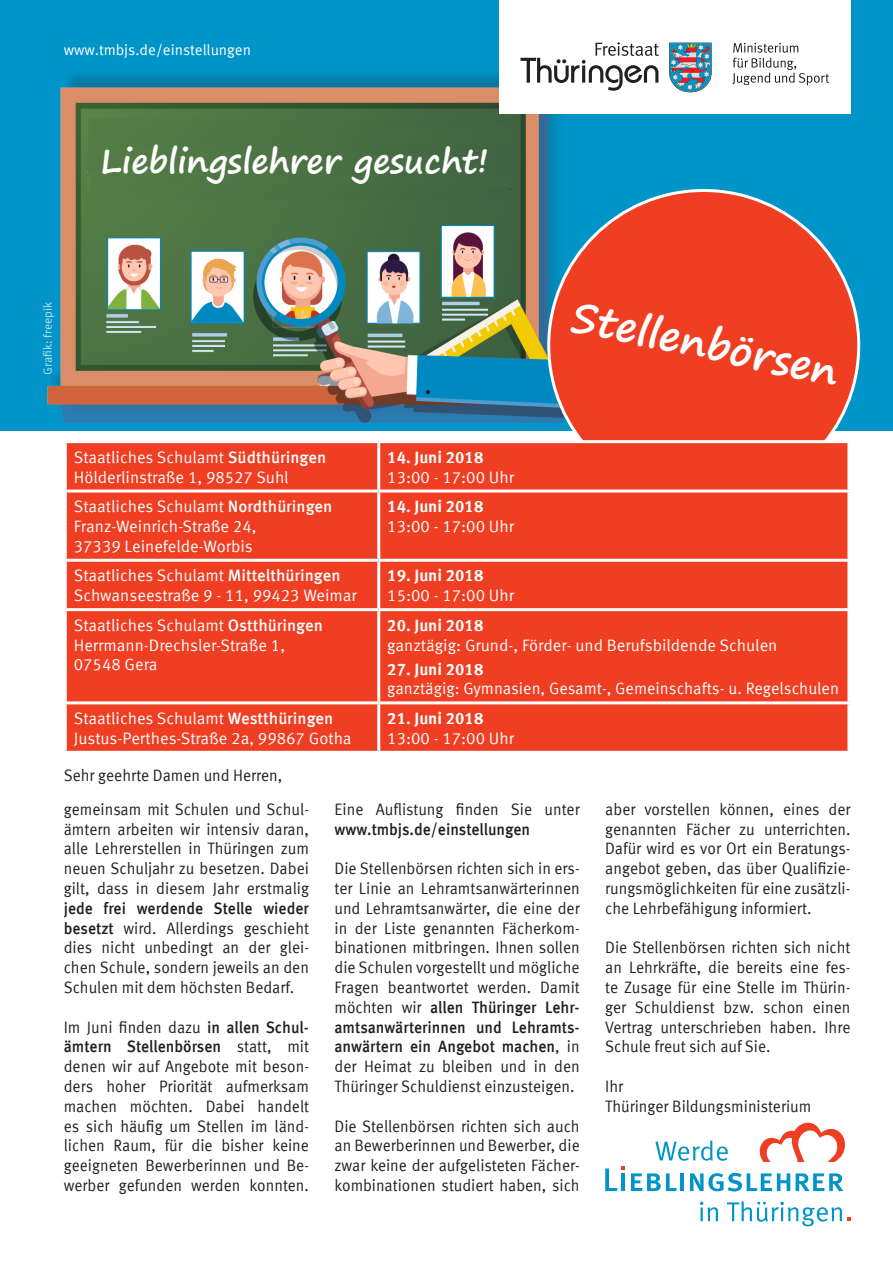
<style>
.page{position:relative;width:893px;height:1263px;background:#fff}
.page>*{position:absolute;margin:0;border:0;box-sizing:border-box;transform-origin:0 0}
.t1{font:700 40.8px "Segoe Print";color:#fff}
.t2{font:700 33.3px "Segoe Print";color:#fff}
.t3{font:16.5px/19.8px "Meta Offc Pro Norm";color:#231f20;text-align:justify;scale:.94 1}
.t4{font:16.5px/19.8px "Meta Offc Pro Norm";color:#fff}
.t5{font:15px "Meta Offc Pro Norm";color:#fff}
.t6{font:12px "Meta Offc Pro Norm";color:#fff}
.s1{font-family:"Meta Offc Pro";font-weight:500}
.s2{font-family:"Meta Offc Pro";font-weight:700}
</style>
<div class="page">
<div style="left:1px;top:0;width:892px;height:431px;background:#0094c8"></div>
<div style="left:49px;top:70px;width:533px;height:350px;background:#231f20;opacity:.25"></div>
<img style="left:47px;top:83px;width:517px;height:340px">
<svg style="left:759px;top:1123px;width:86px;height:39px"></svg>
<svg style="left:655px;top:1140px;width:73px;height:21px"></svg>
<svg style="left:631px;top:1173px;width:46px;height:18px"></svg>
<hr style="left:680px;top:1173px;width:4px;height:18px;background:#0094c8">
<svg style="left:690px;top:1173px;width:100px;height:18px"></svg>
<svg style="left:796px;top:1173px;width:47px;height:18px"></svg>
<svg style="left:605px;top:1166px;width:20px;height:25px"></svg>
<svg style="left:700px;top:1202px;width:18px;height:19px"></svg>
<svg style="left:727px;top:1201px;width:123px;height:25px"></svg>
<div style="left:499px;top:0;width:351px;height:114px;background:#fff"></div>
<svg style="left:732px;top:43px;width:97px;height:42px"></svg>
<svg style="left:669px;top:43px;width:43px;height:49px;background:#748fa2"></svg>
<svg style="left:520px;top:42px;width:139px;height:49px"></svg>
<div style="left:549px;top:190px;width:310px;height:310px;background:#ef3e22;border-radius:50%"></div>
<div style="left:67px;top:443px;width:780px;height:308px;background:#ef3e22"></div>
<hr style="left:379px;top:440px;width:471px;height:3px;background:#fff">
<hr style="left:377px;top:443px;width:3px;height:46px;background:#fff">
<hr style="left:64px;top:489px;width:315px;height:3px;background:#fff">
<hr style="left:379px;top:489px;width:471px;height:3px;background:#fff">
<hr style="left:377px;top:492px;width:3px;height:67px;background:#fff">
<hr style="left:64px;top:559px;width:315px;height:3px;background:#fff">
<hr style="left:379px;top:559px;width:471px;height:3px;background:#fff">
<hr style="left:377px;top:562px;width:3px;height:46px;background:#fff">
<hr style="left:64px;top:608px;width:315px;height:3px;background:#fff">
<hr style="left:379px;top:608px;width:471px;height:3px;background:#fff">
<hr style="left:377px;top:611px;width:3px;height:90px;background:#fff">
<hr style="left:64px;top:701px;width:315px;height:3px;background:#fff">
<hr style="left:379px;top:701px;width:471px;height:3px;background:#fff">
<hr style="left:377px;top:704px;width:3px;height:47px;background:#fff">
<p class="t5" style="left:64px;top:39px;width:189px">www.tmbjs.de/einstellungen</p>
<p class="t2" style="left:101px;top:131px;width:389px">Lieblingslehrer gesucht!</p>
<p class="t6" style="left:38px;top:375px;width:75px;rotate:-90deg">Grafik: freepik</p>
<p class="t1" style="left:580px;top:279px;width:273px;rotate:12deg">Stellenbörsen</p>
<p class="t4" style="left:74px;top:446px;width:254px">Staatliches Schulamt <span class="s1">Südthüringen<br></span>Hölderlinstraße 1, 98527 Suhl</p>
<p class="t4" style="left:387px;top:446px;width:128px"><span class="s2">14. Juni 2018<br></span>13:00 - 17:00 Uhr</p>
<p class="t4" style="left:74px;top:495px;width:260px">Staatliches Schulamt <span class="s1">Nordthüringen<br></span>Franz-Weinrich-Straße 24,<br>37339 Leinefelde-Worbis</p>
<p class="t4" style="left:387px;top:495px;width:128px"><span class="s2">14. Juni 2018<br></span>13:00 - 17:00 Uhr</p>
<p class="t4" style="left:74px;top:565px;width:284px">Staatliches Schulamt <span class="s1">Mittelthüringen<br></span>Schwanseestraße 9 - 11, 99423 Weimar</p>
<p class="t4" style="left:387px;top:565px;width:128px"><span class="s2">19. Juni 2018<br></span>15:00 - 17:00 Uhr</p>
<p class="t4" style="left:74px;top:614px;width:251px">Staatliches Schulamt <span class="s1">Ostthüringen<br></span>Herrmann-Drechsler-Straße 1,<br>07548 Gera</p>
<p class="t4" style="left:387px;top:614px;width:392px"><span class="s2">20. Juni 2018<br></span>ganztägig: Grund-, Förder- und Berufsbildende Schulen</p>
<p class="t4" style="left:387px;top:658px;width:453px"><span class="s2">27. Juni 2018<br></span>ganztägig: Gymnasien, Gesamt-, Gemeinschafts- u. Regelschulen</p>
<p class="t4" style="left:74px;top:707px;width:279px">Staatliches Schulamt <span class="s1">Westthüringen<br></span>Justus-Perthes-Straße 2a, 99867 Gotha</p>
<p class="t4" style="left:387px;top:707px;width:128px"><span class="s2">21. Juni 2018<br></span>13:00 - 17:00 Uhr</p>
<p class="t3" style="left:64px;top:764px;width:234px">Sehr geehrte Damen und Herren,</p>
<p class="t3" style="left:64px;top:798px;width:263px">gemeinsam mit Schulen und Schul&shy;ämtern arbeiten wir intensiv daran, alle Lehrerstellen in Thüringen zum neuen Schuljahr zu besetzen. Dabei gilt, dass in diesem Jahr erstmalig <span class="s1">jede frei werdende Stelle wieder besetzt</span> wird. Allerdings geschieht dies nicht unbedingt an der glei&shy;chen Schule, sondern jeweils an den Schulen mit dem höchsten Bedarf.</p>
<p class="t3" style="left:64px;top:1016px;width:263px">Im Juni finden dazu <span class="s1">in allen Schul&shy;ämtern Stellenbörsen</span> statt, mit denen wir auf Angebote mit beson&shy;ders hoher Priorität aufmerksam machen möchten. Dabei handelt es sich häufig um Stellen im länd&shy;lichen Raum, für die bisher keine geeigneten Bewerberinnen und Be&shy;werber gefunden werden konnten.</p>
<p class="t3" style="left:334px;top:798px;width:262px">Eine Auflistung finden Sie unter <span class="s1">www.tmbjs.de/einstellungen</span></p>
<p class="t3" style="left:334px;top:857px;width:263px">Die Stellenbörsen richten sich in ers&shy;ter Linie an Lehramtsanwärterinnen und Lehramtsanwärter, die eine der in der Liste genannten Fächerkom&shy;binationen mitbringen. Ihnen sollen die Schulen vorgestellt und mögliche Fragen beantwortet werden. Damit möchten wir <span class="s1">allen Thüringer Lehr&shy;amtsanwärterinnen und Lehramts&shy;anwärtern ein Angebot machen</span>, in der Heimat zu bleiben und in den Thüringer Schuldienst einzusteigen.</p>
<p class="t3" style="left:334px;top:1115px;width:262px">Die Stellenbörsen richten sich auch an Bewerberinnen und Bewerber, die zwar keine der aufgelisteten Fächer&shy;kombinationen studiert haben, sich</p>
<p class="t3" style="left:605px;top:798px;width:262px">aber vorstellen können, eines der genannten Fächer zu unterrichten.<br>Dafür wird es vor Ort ein Beratungs&shy;angebot geben, das über Qualifizie&shy;rungsmöglichkeiten für eine zusätzli&shy;che Lehrbefähigung informiert.</p>
<p class="t3" style="left:605px;top:937px;width:262px">Die Stellenbörsen richten sich nicht an Lehrkräfte, die bereits eine fes&shy;te Zusage für eine Stelle im Thürin&shy;ger Schuldienst bzw. schon einen Vertrag unterschrieben haben. Ihre Schule freut sich auf Sie.</p>
<p class="t3" style="left:605px;top:1075px;width:221px">Ihr<br>Thüringer Bildungsministerium</p>
</div>
